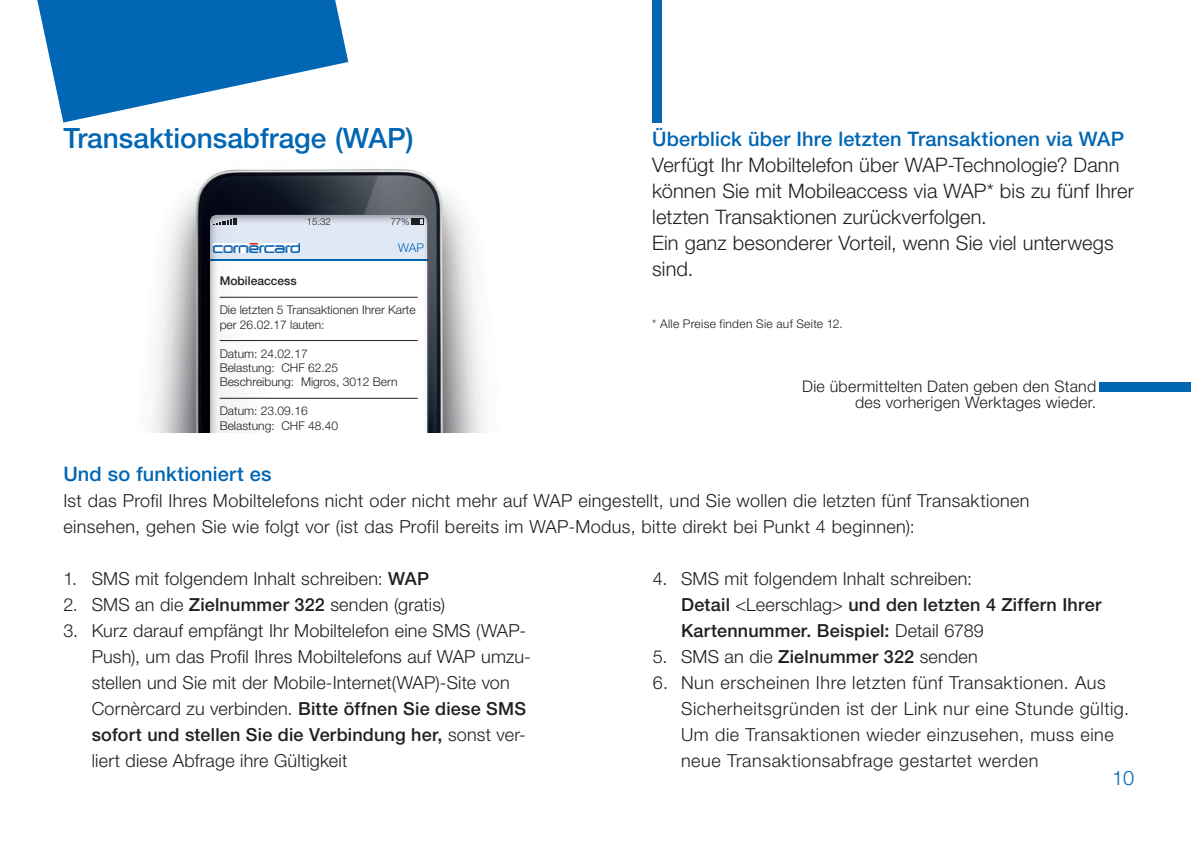
<style>
.page{position:relative;width:1191px;height:842px;background:#fff}
.page>*{position:absolute;margin:0;border:0;box-sizing:border-box;transform-origin:0 0}
.t1{font:500 28px "Helvetica Neue LT Std";color:#0166b3}
.t2{font:300 20px/26px "Helvetica Neue LT Std";letter-spacing:.005em;color:#231f20}
.t3{font:500 20px "Helvetica Neue LT Std";letter-spacing:.005em;color:#0166b3}
.t4{font:300 20px "Helvetica Neue LT Std";color:#0166b3}
.t5{font:300 18px/26px "Helvetica Neue LT Std";letter-spacing:.015em;color:#231f20}
.t6{font:300 16px/16px "Helvetica Neue LT Std";letter-spacing:.015em;color:#231f20;text-align:right}
.t7{font:300 12px/14.4px "Helvetica Neue LT Std";color:#231f20}
.t8{font:300 12px "Helvetica Neue LT Std";letter-spacing:.025em;color:#231f20}
.t9{font:500 12px "Helvetica Neue LT Std";color:#231f20}
.t10{font:300 12px "Helvetica Neue LT Std";color:#0166b3}
.t11{font:300 9.6px "Helvetica Neue LT Std";color:#231f20}
.s1{font-weight:500}
</style>
<div class="page">
<img style="left:152px;top:169px;width:332px;height:264px">
<div style="left:210px;top:212px;width:220px;height:390px;background:#231f20;opacity:.4"></div>
<hr style="left:210px;top:259px;width:217px;height:2px;background:#0166b3">
<svg style="left:210px;top:215px;width:217px;height:44px;background:#d4dbe8"></svg>
<hr style="left:220px;top:297px;width:198px;height:1px;background:#231f20">
<hr style="left:220px;top:340px;width:198px;height:1px;background:#231f20">
<hr style="left:220px;top:398px;width:198px;height:1px;background:#231f20">
<img style="left:213px;top:243px;width:86px;height:9px">
<div style="left:28px;top:434px;width:624px;height:408px;background:#fff"></div>
<div style="left:1099px;top:383px;width:92px;height:9px;background:#0166b3"></div>
<svg style="left:37px;top:0;width:311px;height:123px"></svg>
<div style="left:652px;top:0;width:9px;height:122px;background:#0166b3"></div>
<h1 class="t1" style="left:63px;top:121px;width:352px">Transaktionsabfrage (WAP)</h1>
<p class="t11" style="left:307px;top:216px;width:25px">15:32</p>
<p class="t11" style="left:391px;top:216px;width:21px">77%</p>
<p class="t10" style="left:398px;top:240px;width:27px">WAP</p>
<p class="t9" style="left:220px;top:274px;width:78px">Mobileaccess</p>
<p class="t7" style="left:220px;top:303px;width:198px">Die letzten 5 Transaktionen Ihrer Karte per 26.02.17 lauten:</p>
<p class="t7" style="left:220px;top:346px;width:179px">Datum: 24.02.17<br>Belastung: CHF 62.25<br>Beschreibung: Migros, 3012 Bern</p>
<p class="t7" style="left:220px;top:404px;width:120px">Datum: 23.09.16<br>Belastung: CHF 48.40</p>
<p class="t3" style="left:652px;top:127px;width:473px">Überblick über Ihre letzten Transaktionen via WAP</p>
<p class="t2" style="left:652px;top:151px;width:483px">Verfügt Ihr Mobiltelefon über WAP-Technologie? Dann können Sie mit Mobileaccess via WAP* bis zu fünf Ihrer letzten Transaktionen zurückverfolgen.<br>Ein ganz besonderer Vorteil, wenn Sie viel unterwegs sind.</p>
<p class="t8" style="left:652px;top:316px;width:192px">* Alle Preise finden Sie auf Seite 12.</p>
<p class="t6" style="left:802px;top:378px;width:296px">Die übermittelten Daten geben den Stand des vorherigen Werktages wieder.</p>
<p class="t3" style="left:63px;top:462px;width:210px">Und so funktioniert es</p>
<p class="t5" style="left:63px;top:488px;width:967px">Ist das Profil Ihres Mobiltelefons nicht oder nicht mehr auf WAP eingestellt, und Sie wollen die letzten fünf Transaktionen einsehen, gehen Sie wie folgt vor (ist das Profil bereits im WAP-Modus, bitte direkt bei Punkt 4 beginnen):</p>
<p class="t5" style="left:63px;top:566px;width:367px">1. SMS mit folgendem Inhalt schreiben: <span class="s1">WAP</span></p>
<p class="t5" style="left:63px;top:592px;width:383px">2. SMS an die <span class="s1">Zielnummer 322</span> senden (gratis)</p>
<p class="t5" style="left:92px;top:618px;width:441px;text-indent:-28px">3. Kurz darauf empfängt Ihr Mobiltelefon eine SMS (WAP-Push), um das Profil Ihres Mobiltelefons auf WAP umzu&shy;stellen und Sie mit der Mobile-Internet(WAP)-Site von Cornèrcard zu verbinden. <span class="s1">Bitte öffnen Sie diese SMS sofort und stellen Sie die Verbindung her,</span> sonst ver&shy;liert diese Abfrage ihre Gültigkeit</p>
<p class="t5" style="left:681px;top:566px;width:422px;text-indent:-28px">4. SMS mit folgendem Inhalt schreiben:<br><span class="s1">Detail</span> &lt;Leerschlag&gt; <span class="s1">und den letzten 4 Ziffern Ihrer<br>Kartennummer. Beispiel:</span> Detail 6789</p>
<p class="t5" style="left:652px;top:644px;width:327px">5. SMS an die <span class="s1">Zielnummer 322</span> senden</p>
<p class="t5" style="left:681px;top:669px;width:449px;text-indent:-28px">6. Nun erscheinen Ihre letzten fünf Transaktionen. Aus Sicherheitsgründen ist der Link nur eine Stunde gültig.<br>Um die Transaktionen wieder einzusehen, muss eine neue Transaktionsabfrage gestartet werden</p>
<p class="t4" style="left:1112px;top:766px;width:24px">10</p>
</div>
